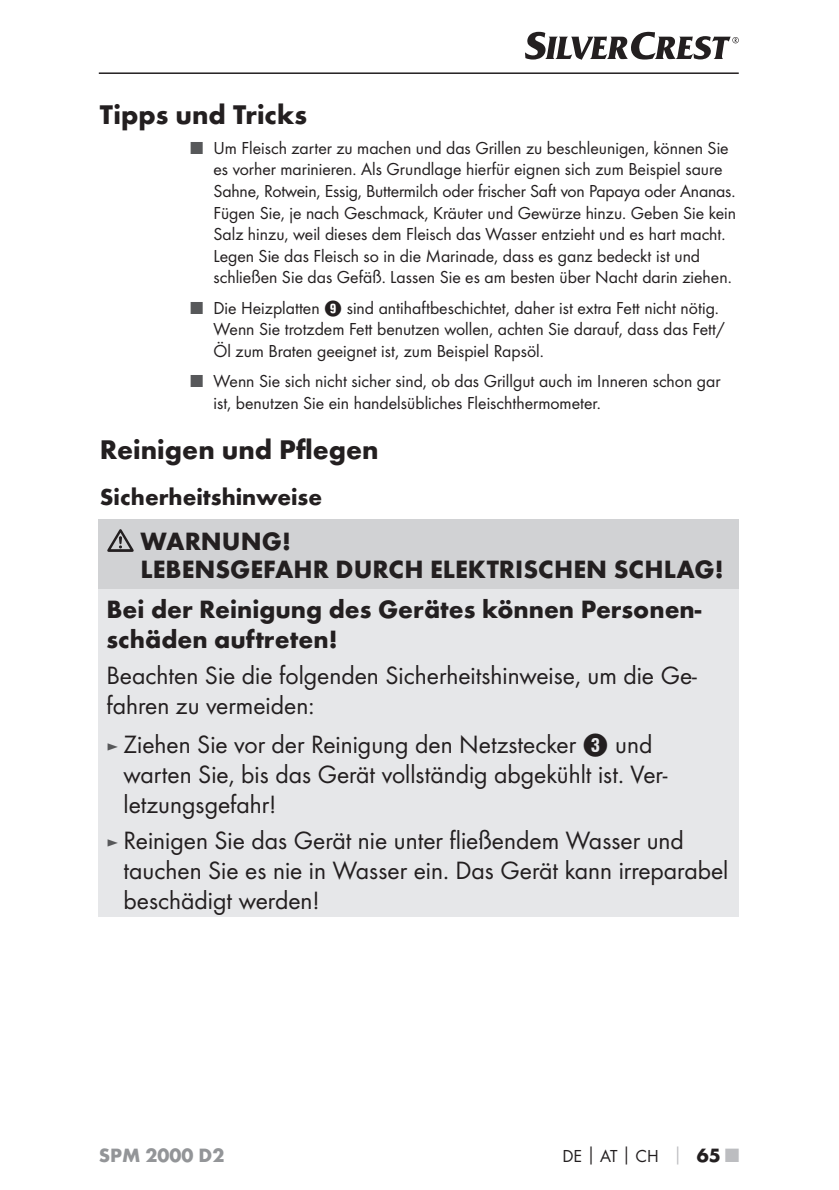
<style>
.page{position:relative;width:839px;height:1190px;background:#fff}
.page>*{position:absolute;margin:0;border:0;box-sizing:border-box;transform-origin:0 0}
.t1{font:700 28px "Futura";color:#231f20}
.t2{font:26px/30px "Futura Boo";color:#231f20}
.t3{font:700 26px/28px "Futura";color:#231f20}
.t4{font:700 24px "Futura";color:#231f20}
.t5{font:700 20px "Futura";color:#939598}
.t6{font:18px/21.6px "Futura Boo";color:#231f20}
.s1{color:#57585a}
.s2{font-size:18px;color:#57585a}
.s3{font-family:"Futura";font-weight:700;color:#bcbdc0}
.s4{font-family:"Futura";font-weight:700;font-size:20px}
.s5{font-family:"Futura";font-weight:700;font-size:20px;color:#bcbdc0}
</style>
<div class="page">
<hr style="left:99px;top:72px;width:639px;height:2px;background:#231f20">
<svg style="left:525px;top:32px;width:213px;height:28px"></svg>
<div style="left:98px;top:518px;width:640px;height:71px;background:#d1d2d4"></div>
<div style="left:98px;top:589px;width:640px;height:328px;background:#e6e7e9"></div>
<svg style="left:107px;top:529px;width:27px;height:23px"></svg>
<h1 class="t1" style="left:100px;top:103px;width:208px">Tipps und Tricks</h1>
<p class="t6" style="left:213px;top:138px;width:524px;text-indent:-23px"><span class="s1">■</span> Um Fleisch zarter zu machen und das Grillen zu beschleunigen, können Sie es vorher marinieren. Als Grundlage hierfür eignen sich zum Beispiel saure Sahne, Rotwein, Essig, Buttermilch oder frischer Saft von Papaya oder Ananas.<br>Fügen Sie, je nach Geschmack, Kräuter und Gewürze hinzu. Geben Sie kein Salz hinzu, weil dieses dem Fleisch das Wasser entzieht und es hart macht.<br>Legen Sie das Fleisch so in die Marinade, dass es ganz bedeckt ist und schließen Sie das Gefäß. Lassen Sie es am besten über Nacht darin ziehen.</p>
<p class="t6" style="left:191px;top:298px;width:130px"><span class="s1">■</span> Die Heizplatten</p>
<p class="t6" style="left:213px;top:298px;width:512px;text-indent:133px">sind antihaftbeschichtet, daher ist extra Fett nicht nötig.<br>Wenn Sie trotzdem Fett benutzen wollen, achten Sie darauf, dass das Fett/<br>Öl zum Braten geeignet ist, zum Beispiel Rapsöl.</p>
<p class="t6" style="left:213px;top:371px;width:508px;text-indent:-23px"><span class="s1">■</span> Wenn Sie sich nicht sicher sind, ob das Grillgut auch im Inneren schon gar ist, benutzen Sie ein handelsübliches Fleischthermometer.</p>
<h1 class="t1" style="left:100px;top:439px;width:280px">Reinigen und Pflegen</h1>
<h3 class="t4" style="left:100px;top:487px;width:223px">Sicherheitshinweise</h3>
<h2 class="t3" style="left:140px;top:529px;width:584px">WARNUNG!<br>LEBENSGEFAHR DURCH ELEKTRISCHEN SCHLAG!</h2>
<h2 class="t3" style="left:106px;top:596px;width:596px;line-height:30px">Bei der Reinigung des Gerätes können Personen&shy;schäden auftreten!</h2>
<h2 class="t2" style="left:106px;top:661px;width:591px">Beachten Sie die folgenden Sicherheitshinweise, um die Ge&shy;fahren zu vermeiden:</h2>
<h2 class="t2" style="left:106px;top:731px;width:471px"><span class="s2">►</span> Ziehen Sie vor der Reinigung den Netzstecker</h2>
<h2 class="t2" style="left:123px;top:731px;width:545px;text-indent:491px">und warten Sie, bis das Gerät vollständig abgekühlt ist. Ver&shy;letzungsgefahr!</h2>
<h2 class="t2" style="left:123px;top:826px;width:606px;text-indent:-17px"><span class="s2">►</span> Reinigen Sie das Gerät nie unter fließendem Wasser und tauchen Sie es nie in Wasser ein. Das Gerät kann irreparabel beschädigt werden!</h2>
<p class="t5" style="left:99px;top:1147px;width:127px">SPM 2000 D2</p>
<p class="t6" style="left:562px;top:1146px;width:178px">DE│AT│CH <span class="s3">│</span> <span class="s4">65</span> <span class="s5">■</span></p>
</div>
